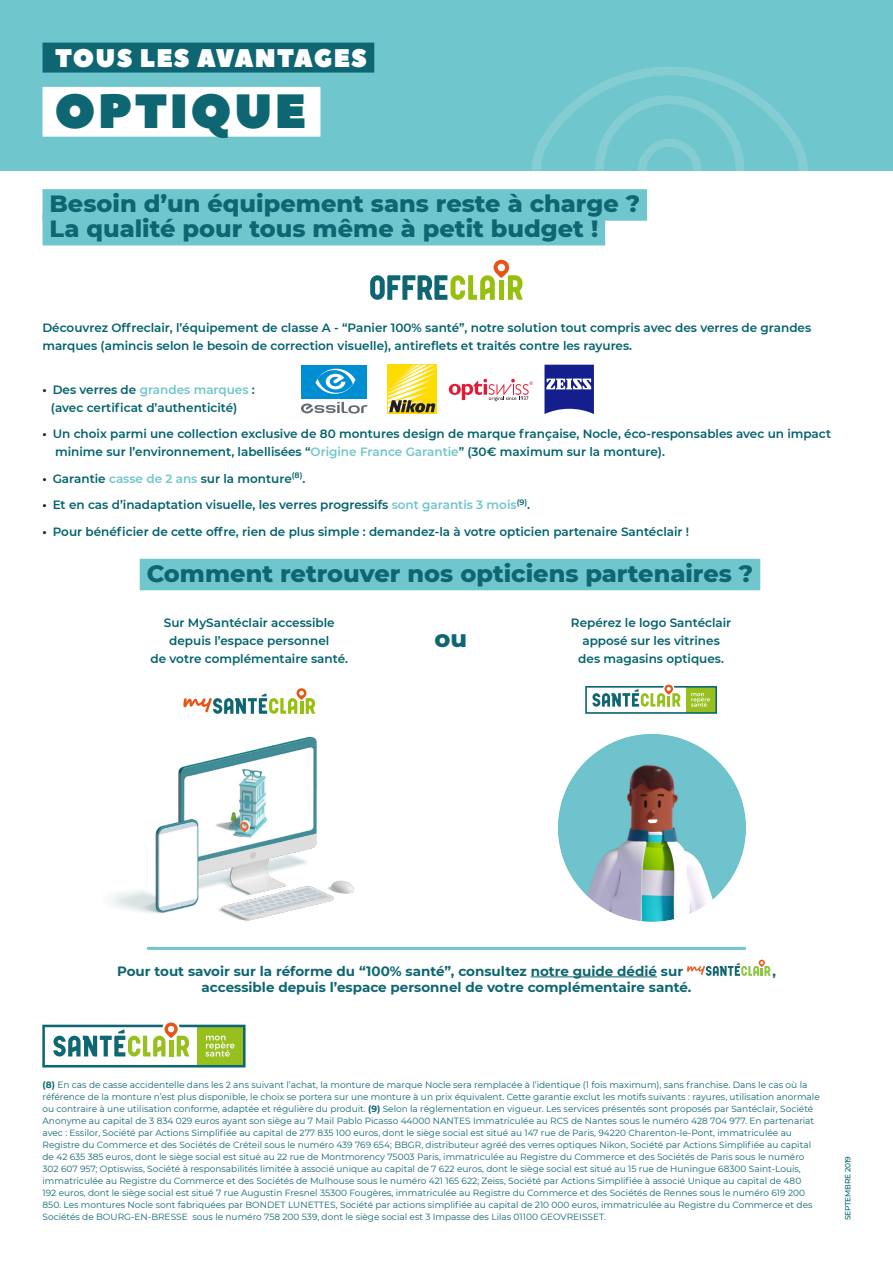
<style>
.page{position:relative;width:893px;height:1263px;background:#fff}
.page>*{position:absolute;margin:0;border:0;box-sizing:border-box;transform-origin:0 0}
.t1{font:48px "Peace Sans";letter-spacing:.05em;color:#0e6672}
.t2{font:25.5px "Peace Sans";letter-spacing:.05em;color:#fff}
.Style_de_paragraphe{font:800 24px "Montserrat";color:#0e6672}
.TEXTE_PUCE_2{font:800 24px "Montserrat";color:#0e6672}
.t3{font:700 13.5px "Montserrat";color:#0e6672}
.Textes_à_puces{font:600 12px/18px "Montserrat";color:#00626c}
.TEXTE_PUCE_2-2{font:600 12px "Montserrat";color:#00626c}
.t4{font:600 12px "Montserrat";color:#6fc6cc}
.t5{font:9px/12px "Montserrat";color:#0e6672}
.t6{font:500 7.5px "Montserrat";letter-spacing:-.02em;color:#00626c}
.s1{font-weight:700;color:#231f20}
.s2{color:#00626c}
.s3{color:#6fc6cc}
.s4{font-weight:700}
</style>
<div class="page">
<div style="left:0;top:0;width:893px;height:170px;background:#6fc6cc"></div>
<div style="left:43px;top:43px;width:331px;height:30px;background:#0e6672"></div>
<div style="left:43px;top:87px;width:277px;height:50px;background:#fff"></div>
<svg style="left:370px;top:260px;width:153px;height:40px"></svg>
<div style="left:140px;top:559px;width:620px;height:31px;background:#6fc6cc"></div>
<svg style="left:183px;top:688px;width:132px;height:26px"></svg>
<svg style="left:585px;top:684px;width:132px;height:30px"></svg>
<hr style="left:531px;top:976px;width:126px;height:1px;background:#0e6672">
<svg style="left:687px;top:960px;width:83px;height:16px"></svg>
<hr style="left:147px;top:947px;width:599px;height:3px;background:#6fc6cc">
<img style="left:558px;top:734px;width:188px;height:188px">
<svg style="left:301px;top:402px;width:66px;height:12px"></svg>
<div style="left:301px;top:365px;width:66px;height:33px;background:#008ed2"></div>
<svg style="left:315px;top:368px;width:41px;height:26px"></svg>
<div style="left:388px;top:365px;width:49px;height:49px;background:#ffdc01"></div>
<svg style="left:388px;top:365px;width:49px;height:48px"></svg>
<svg style="left:449px;top:379px;width:84px;height:22px"></svg>
<svg style="left:544px;top:365px;width:50px;height:49px;background:#454da4"></svg>
<div style="left:43px;top:189px;width:604px;height:32px;background:#6fc6cc"></div>
<div style="left:43px;top:214px;width:562px;height:31px;background:#6fc6cc"></div>
<svg style="left:42px;top:1022px;width:204px;height:45px"></svg>
<img style="left:112px;top:736px;width:242px;height:185px">
<svg style="left:532px;top:67px;width:276px;height:103px"></svg>
<p class="t2" style="left:55px;top:41px;width:313px">TOUS LES AVANTAGES</p>
<p class="t1" style="left:55px;top:79px;width:253px">OPTIQUE</p>
<p class="Style_de_paragraphe" style="left:50px;top:186px;width:592px">Besoin d’un équipement sans reste à charge ?</p>
<p class="Style_de_paragraphe" style="left:50px;top:211px;width:550px">La qualité pour tous même à petit budget !</p>
<p class="Textes_à_puces" style="left:42px;top:318px;width:770px">Découvrez Offreclair, l’équipement de classe A - “Panier 100% santé”, notre solution tout compris avec des verres de grandes marques (amincis selon le besoin de correction visuelle), antireflets et traités contre les rayures.</p>
<p class="t4" style="left:42px;top:381px;width:214px"><span class="s1">•</span> <span class="s2">Des verres de</span> grandes marques <span class="s2">:</span></p>
<p class="Textes_à_puces" style="left:51px;top:398px;width:188px">(avec certificat d’authenticité)</p>
<p class="Textes_à_puces" style="left:55px;top:424px;width:777px;text-indent:-13px"><span class="s1">•</span> Un choix parmi une collection exclusive de 80 montures design de marque française, Nocle, éco-responsables avec un impact minime sur l’environnement, labellisées “<span class="s3">Origine France Garantie</span>” (30€ maximum sur la monture).</p>
<p class="Textes_à_puces" style="left:42px;top:469px;width:264px"><span class="s1">•</span> Garantie <span class="s3">casse de 2 ans</span> sur la monture<sup>(8)</sup>.</p>
<p class="Textes_à_puces" style="left:42px;top:495px;width:489px"><span class="s1">•</span> Et en cas d’inadaptation visuelle, les verres progressifs <span class="s3">sont garantis 3 mois</span><sup>(9)</sup>.</p>
<p class="Textes_à_puces" style="left:42px;top:522px;width:648px"><span class="s1">•</span> Pour bénéficier de cette offre, rien de plus simple : demandez-la à votre opticien partenaire Santéclair !</p>
<p class="Style_de_paragraphe" style="left:147px;top:556px;width:608px">Comment retrouver nos opticiens partenaires ?</p>
<p class="TEXTE_PUCE_2-2" style="left:164px;top:614px;width:172px">Sur MySantéclair accessible</p>
<p class="TEXTE_PUCE_2-2" style="left:169px;top:632px;width:162px">depuis l’espace personnel</p>
<p class="TEXTE_PUCE_2-2" style="left:150px;top:650px;width:199px">de votre complémentaire santé.</p>
<p class="TEXTE_PUCE_2" style="left:435px;top:621px;width:34px">ou</p>
<p class="TEXTE_PUCE_2-2" style="left:571px;top:614px;width:162px">Repérez le logo Santéclair</p>
<p class="TEXTE_PUCE_2-2" style="left:582px;top:632px;width:139px">apposé sur les vitrines</p>
<p class="TEXTE_PUCE_2-2" style="left:578px;top:650px;width:147px">des magasins optiques.</p>
<p class="t3" style="left:117px;top:961px;width:568px">Pour tout savoir sur la réforme du “100% santé”, consultez notre guide dédié sur</p>
<p class="t3" style="left:772px;top:961px;width:5px">,</p>
<p class="t3" style="left:202px;top:977px;width:491px">accessible depuis l’espace personnel de votre complémentaire santé.</p>
<p class="t5" style="left:43px;top:1079px;width:779px"><span class="s4">(8)</span> En cas de casse accidentelle dans les 2 ans suivant l’achat, la monture de marque Nocle sera remplacée à l’identique (1 fois maximum), sans franchise. Dans le cas où la référence de la monture n’est plus disponible, le choix se portera sur une monture à un prix équivalent. Cette garantie exclut les motifs suivants : rayures, utilisation anormale ou contraire à une utilisation conforme, adaptée et régulière du produit. <span class="s4">(9)</span> Selon la réglementation en vigueur. Les services présentés sont proposés par Santéclair, Société Anonyme au capital de 3 834 029 euros ayant son siège au 7 Mail Pablo Picasso 44000 NANTES Immatriculée au RCS de Nantes sous le numéro 428 704 977. En partenariat avec : Essilor, Société par Actions Simplifiée au capital de 277 835 100 euros, dont le siège social est situé au 147 rue de Paris, 94220 Charenton-le-Pont, immatriculée au Registre du Commerce et des Sociétés de Créteil sous le numéro 439 769 654; BBGR, distributeur agréé des verres optiques Nikon, Société par Actions Simplifiée au capital de 42 635 385 euros, dont le siège social est situé au 22 rue de Montmorency 75003 Paris, immatriculée au Registre du Commerce et des Sociétés de Paris sous le numéro 302 607 957; Optiswiss, Société à responsabilités limitée à associé unique au capital de 7 622 euros, dont le siège social est situé au 15 rue de Huningue 68300 Saint-Louis, immatriculée au Registre du Commerce et des Sociétés de Mulhouse sous le numéro 421 165 622; Zeiss, Société par Actions Simplifiée à associé Unique au capital de 480<br>192 euros, dont le siège social est situé 7 rue Augustin Fresnel 35300 Fougères, immatriculée au Registre du Commerce et des Sociétés de Rennes sous le numéro 619 200<br>850. Les montures Nocle sont fabriquées par BONDET LUNETTES, Société par actions simplifiée au capital de 210 000 euros, immatriculée au Registre du Commerce et des Sociétés de BOURG-EN-BRESSE sous le numéro 758 200 539, dont le siège social est 3 Impasse des Lilas 01100 GEOVREISSET.</p>
<p class="t6" style="left:843px;top:1220px;width:66px;rotate:-90deg">SEPTEMBRE 2019</p>
</div>
